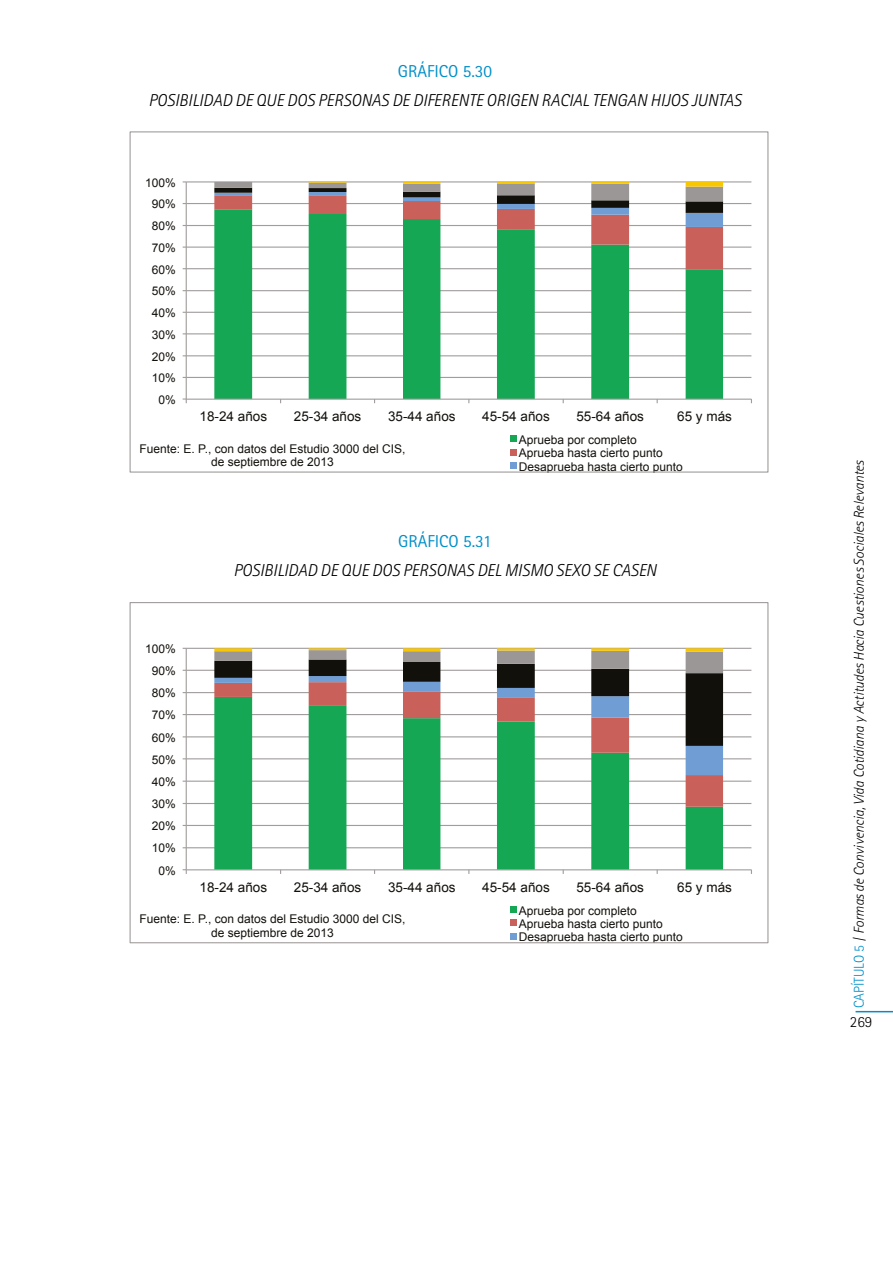
<style>
.page{position:relative;width:893px;height:1263px;background:#fff}
.page>*{position:absolute;margin:0;border:0;box-sizing:border-box;transform-origin:0 0}
.Pa1_1{font:italic 300 17.25px "Rotis Sans Serif";color:#000}
.Pa1_1-2{font:17.25px "Rotis Sans Serif";color:#008fc9}
.t1{font:300 15.45px "Rotis Sans Serif";color:#000}
.t2{font:italic 300 14.25px "Rotis Sans Serif";letter-spacing:-.005em;color:#000}
.t3{font:13.5px "Arial";color:#12100b}
.t4{font:12px/13.2px "Arial";color:#12100b;text-align:center}
.s1{color:#008ec7}
.s2{font-style:normal;color:#008fc9}
.s3{font-style:normal}
</style>
<div class="page">
<hr style="left:855px;top:1011px;width:38px;height:1px;background:#008fc9">
<hr style="left:186px;top:377px;width:565px;height:1px;background:#a19d9c">
<hr style="left:186px;top:355px;width:565px;height:1px;background:#a19d9c">
<hr style="left:186px;top:333px;width:565px;height:1px;background:#a19d9c">
<hr style="left:186px;top:312px;width:565px;height:1px;background:#a19d9c">
<hr style="left:186px;top:290px;width:565px;height:1px;background:#a19d9c">
<hr style="left:186px;top:268px;width:565px;height:1px;background:#a19d9c">
<hr style="left:186px;top:247px;width:565px;height:1px;background:#a19d9c">
<hr style="left:186px;top:225px;width:565px;height:1px;background:#a19d9c">
<hr style="left:186px;top:203px;width:565px;height:1px;background:#a19d9c">
<hr style="left:186px;top:181px;width:565px;height:1px;background:#a19d9c">
<svg style="left:214px;top:270px;width:509px;height:129px"></svg>
<svg style="left:214px;top:182px;width:509px;height:88px"></svg>
<hr style="left:186px;top:182px;width:1px;height:217px;background:#a19d9c">
<hr style="left:186px;top:399px;width:565px;height:1px;background:#a19d9c">
<svg style="left:183px;top:398px;width:4px;height:5px"></svg>
<svg style="left:510px;top:436px;width:6px;height:6px"></svg>
<svg style="left:510px;top:449px;width:6px;height:6px"></svg>
<svg style="left:510px;top:462px;width:6px;height:6px"></svg>
<hr style="left:186px;top:847px;width:565px;height:1px;background:#a19d9c">
<hr style="left:186px;top:825px;width:565px;height:1px;background:#a19d9c">
<hr style="left:186px;top:803px;width:565px;height:1px;background:#a19d9c">
<hr style="left:186px;top:781px;width:565px;height:1px;background:#a19d9c">
<hr style="left:186px;top:758px;width:565px;height:1px;background:#a19d9c">
<hr style="left:186px;top:736px;width:565px;height:1px;background:#a19d9c">
<hr style="left:186px;top:714px;width:565px;height:1px;background:#a19d9c">
<hr style="left:186px;top:692px;width:565px;height:1px;background:#a19d9c">
<hr style="left:186px;top:670px;width:565px;height:1px;background:#a19d9c">
<hr style="left:186px;top:648px;width:565px;height:1px;background:#a19d9c">
<svg style="left:214px;top:807px;width:509px;height:62px"></svg>
<svg style="left:214px;top:775px;width:509px;height:32px"></svg>
<svg style="left:214px;top:746px;width:509px;height:29px"></svg>
<svg style="left:214px;top:650px;width:509px;height:96px"></svg>
<hr style="left:214px;top:648px;width:38px;height:3px;background:#f9c700">
<hr style="left:309px;top:648px;width:37px;height:2px;background:#f9c700">
<hr style="left:403px;top:648px;width:37px;height:3px;background:#f9c700">
<hr style="left:497px;top:648px;width:38px;height:2px;background:#f9c700">
<hr style="left:591px;top:648px;width:38px;height:3px;background:#f9c700">
<hr style="left:686px;top:648px;width:37px;height:3px;background:#f9c700">
<hr style="left:186px;top:648px;width:1px;height:222px;background:#a19d9c">
<hr style="left:186px;top:869px;width:565px;height:1px;background:#a19d9c">
<svg style="left:183px;top:869px;width:4px;height:5px"></svg>
<svg style="left:510px;top:907px;width:6px;height:6px"></svg>
<svg style="left:510px;top:920px;width:6px;height:6px"></svg>
<svg style="left:510px;top:933px;width:6px;height:6px"></svg>
<p class="Pa1_1-2" style="left:398px;top:61px;width:96px">GRÁFICO 5.3<span class="s1">0</span></p>
<p class="Pa1_1" style="left:149px;top:90px;width:594px">POSIBILIDAD DE QUE DOS PERSONAS DE DIFERENTE ORIGEN RACIAL TENGAN HIJOS JUNTAS</p>
<p class="t4" style="left:145px;top:176px;width:32px">100%</p>
<p class="t4" style="left:152px;top:198px;width:26px">90%</p>
<p class="t4" style="left:152px;top:219px;width:26px">80%</p>
<p class="t4" style="left:152px;top:241px;width:26px">70%</p>
<p class="t4" style="left:152px;top:263px;width:26px">60%</p>
<p class="t4" style="left:152px;top:285px;width:26px">50%</p>
<p class="t4" style="left:152px;top:306px;width:26px">40%</p>
<p class="t4" style="left:152px;top:328px;width:26px">30%</p>
<p class="t4" style="left:152px;top:350px;width:26px">20%</p>
<p class="t4" style="left:152px;top:372px;width:26px">10%</p>
<p class="t4" style="left:159px;top:393px;width:19px">0%</p>
<p class="t3" style="left:200px;top:407px;width:69px">18-24 años</p>
<p class="t3" style="left:294px;top:407px;width:69px">25-34 años</p>
<p class="t3" style="left:388px;top:407px;width:69px">35-44 años</p>
<p class="t3" style="left:482px;top:407px;width:69px">45-54 años</p>
<p class="t3" style="left:576px;top:407px;width:69px">55-64 años</p>
<p class="t3" style="left:677px;top:407px;width:56px">65 y más</p>
<p class="t4" style="left:140px;top:442px;width:267px">Fuente: E. P., con datos del Estudio 3000 del CIS, de septiembre de 2013</p>
<p class="t4" style="left:519px;top:433px;width:166px;text-align:left">Aprueba por completo<br>Aprueba hasta cierto punto<br>Desaprueba hasta cierto punto</p>
<p class="t4" style="left:145px;top:642px;width:32px">100%</p>
<p class="t4" style="left:152px;top:664px;width:26px">90%</p>
<p class="t4" style="left:152px;top:687px;width:26px">80%</p>
<p class="t4" style="left:152px;top:709px;width:26px">70%</p>
<p class="t4" style="left:152px;top:731px;width:26px">60%</p>
<p class="t4" style="left:152px;top:753px;width:26px">50%</p>
<p class="t4" style="left:152px;top:775px;width:26px">40%</p>
<p class="t4" style="left:152px;top:797px;width:26px">30%</p>
<p class="t4" style="left:152px;top:820px;width:26px">20%</p>
<p class="t4" style="left:152px;top:842px;width:26px">10%</p>
<p class="t4" style="left:159px;top:864px;width:19px">0%</p>
<p class="Pa1_1-2" style="left:398px;top:531px;width:95px">GRÁFICO 5.3<span class="s1">1</span></p>
<p class="Pa1_1" style="left:234px;top:560px;width:424px">POSIBILIDAD DE QUE DOS PERSONAS DEL MISMO SEXO SE CASEN</p>
<p class="t3" style="left:200px;top:878px;width:69px">18-24 años</p>
<p class="t3" style="left:294px;top:878px;width:69px">25-34 años</p>
<p class="t3" style="left:388px;top:878px;width:69px">35-44 años</p>
<p class="t3" style="left:482px;top:878px;width:69px">45-54 años</p>
<p class="t3" style="left:576px;top:878px;width:69px">55-64 años</p>
<p class="t3" style="left:677px;top:878px;width:56px">65 y más</p>
<p class="t4" style="left:140px;top:912px;width:267px">Fuente: E. P., con datos del Estudio 3000 del CIS, de septiembre de 2013</p>
<p class="t4" style="left:519px;top:904px;width:166px;text-align:left">Aprueba por completo<br>Aprueba hasta cierto punto<br>Desaprueba hasta cierto punto</p>
<p class="t2" style="left:851px;top:1008px;width:550px;rotate:-90deg"><span class="s2">CAPÍTULO 5</span> <span class="s3">/</span> Formas de Convivencia, Vida Cotidiana y Actitudes Hacia Cuestiones Sociales Relevantes</p>
<p class="t1" style="left:850px;top:1013px;width:24px">269</p>
</div>
